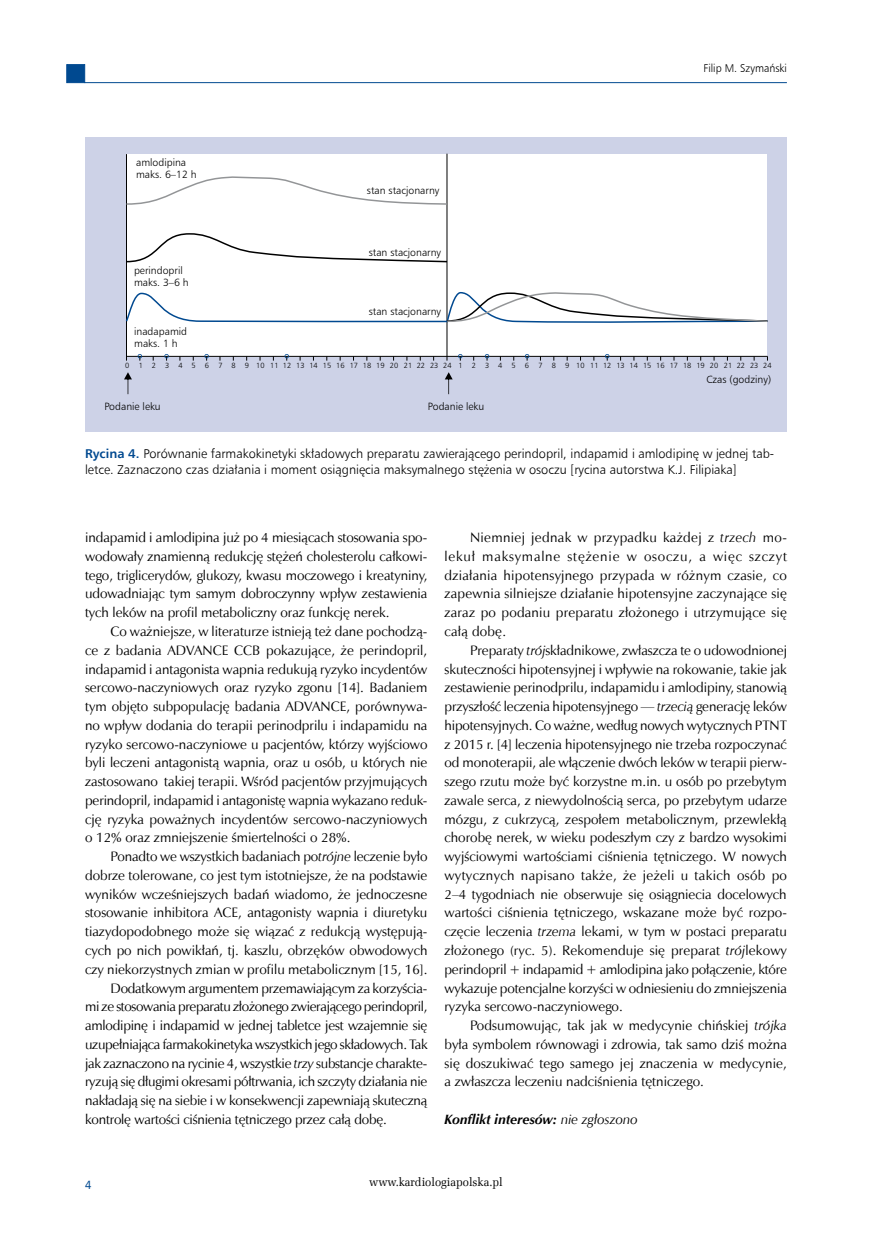
<style>
.page{position:relative;width:872px;height:1234px;background:#fff}
.page>*{position:absolute;margin:0;border:0;box-sizing:border-box;transform-origin:0 0}
.t1{font:13.65px/18.8px "Zapf Humnst EU";letter-spacing:-.005em;color:#000;text-align:justify}
.t2{font:13.65px "Zapf Humnst EU";letter-spacing:-.025em;color:#000}
.t3{font:italic 700 13.65px "Zapf Humnst EU";color:#000}
.t4{font:12.75px/16.5px "Humnst 777 Lt EU";color:#000}
.t5{font:12px "Zapf Ellipt EU";color:#000;scale:.95 1}
.t6{font:12px "Humnst 777 EU";color:#004990;scale:.9 1}
.t7{font:11.25px "Humnst 777 Lt EU";color:#000;scale:.95 1}
.t8{font:10.5px/12.6px "Humnst 777 Lt EU";color:#000}
.t9{font:7.5px "Humnst 777 Lt EU";color:#000}
.s1{font-family:"Humnst 777 EU";font-weight:700;color:#004990}
.s2{font-style:italic}
.s3{font-weight:400}
</style>
<div class="page">
<hr style="left:85px;top:82px;width:702px;height:1px;background:#004990">
<div style="left:66px;top:64px;width:19px;height:19px;background:#004990;border:1px solid #004990"></div>
<div style="left:85px;top:138px;width:702px;height:294px;background:#cdd2e7"></div>
<div style="left:126px;top:154px;width:641px;height:202px;background:#fff"></div>
<hr style="left:126px;top:154px;width:1px;height:206px;background:#000">
<hr style="left:446px;top:154px;width:1px;height:206px;background:#000">
<hr style="left:126px;top:356px;width:641px;height:1px;background:#000">
<svg style="left:445px;top:372px;width:7px;height:22px"></svg>
<svg style="left:124px;top:372px;width:8px;height:22px"></svg>
<svg style="left:138px;top:354px;width:4px;height:6px"></svg>
<svg style="left:164px;top:354px;width:5px;height:6px"></svg>
<svg style="left:204px;top:354px;width:5px;height:6px"></svg>
<svg style="left:284px;top:354px;width:5px;height:6px"></svg>
<svg style="left:458px;top:354px;width:4px;height:6px"></svg>
<svg style="left:485px;top:354px;width:4px;height:6px"></svg>
<svg style="left:525px;top:354px;width:4px;height:6px"></svg>
<svg style="left:605px;top:354px;width:4px;height:6px"></svg>
<svg style="left:127px;top:232px;width:321px;height:31px"></svg>
<svg style="left:126px;top:175px;width:322px;height:30px"></svg>
<svg style="left:125px;top:291px;width:643px;height:32px"></svg>
<p class="t8" style="left:136px;top:156px;width:62px">amlodipina maks. 6–12 h</p>
<p class="t8" style="left:134px;top:263px;width:56px">perindopril maks. 3–6 h</p>
<p class="t8" style="left:134px;top:325px;width:54px">inadapamid maks. 1 h</p>
<p class="t8" style="left:367px;top:184px;width:74px">stan stacjonarny</p>
<p class="t8" style="left:369px;top:246px;width:74px">stan stacjonarny</p>
<p class="t8" style="left:369px;top:305px;width:74px">stan stacjonarny</p>
<p class="t7" style="left:703px;top:61px;width:89px">Filip M. Szymański</p>
<p class="t9" style="left:125px;top:360px;width:6px">0</p>
<p class="t9" style="left:139px;top:360px;width:634px">1 2 3 4 5 6 7 8 9 101112131415161718192021222324 1 2 3 4 5 6 7 8 9 101112131415161718192021222324</p>
<p class="t8" style="left:104px;top:399px;width:58px">Podanie leku</p>
<p class="t8" style="left:706px;top:372px;width:66px">Czas (godziny)</p>
<p class="t8" style="left:428px;top:399px;width:58px">Podanie leku</p>
<p class="t4" style="left:85px;top:445px;width:690px"><span class="s1">Rycina 4.</span> Porównanie farmakokinetyki składowych preparatu zawierającego perindopril, indapamid i amlodipinę w jednej tab&shy;letce. Zaznaczono czas działania i moment osiągnięcia maksymalnego stężenia w osoczu [rycina autorstwa K.J. Filipiaka]</p>
<p class="t1" style="left:85px;top:528px;width:344px">indapamid i amlodipina już po 4 miesiącach stosowania spo&shy;wodowały znamienną redukcję stężeń cholesterolu całkowi&shy;tego, triglicerydów, glukozy, kwasu moczowego i kreatyniny, udowadniając tym samym dobroczynny wpływ zestawienia tych leków na profil metaboliczny oraz funkcję nerek.</p>
<p class="t1" style="left:85px;top:622px;width:344px;text-indent:25px">Co ważniejsze, w literaturze istnieją też dane pochodzą&shy;ce z badania ADVANCE CCB pokazujące, że perindopril, indapamid i antagonista wapnia redukują ryzyko incydentów sercowo-naczyniowych oraz ryzyko zgonu [14]. Badaniem tym objęto subpopulację badania ADVANCE, porównywa&shy;no wpływ dodania do terapii perinodprilu i indapamidu na ryzyko sercowo-naczyniowe u pacjentów, którzy wyjściowo byli leczeni antagonistą wapnia, oraz u osób, u których nie zastosowano takiej terapii. Wśród pacjentów przyjmujących perindopril, indapamid i antagonistę wapnia wykazano reduk&shy;cję ryzyka poważnych incydentów sercowo-naczyniowych o 12% oraz zmniejszenie śmiertelności o 28%.</p>
<p class="t1" style="left:111px;top:846px;width:318px">Ponadto we wszystkich badaniach po<span class="s2">trójne</span> leczenie było</p>
<p class="t1" style="left:85px;top:865px;width:344px">dobrze tolerowane, co jest tym istotniejsze, że na podstawie</p>
<p class="t1" style="left:85px;top:884px;width:344px">wyników wcześniejszych badań wiadomo, że jednoczesne</p>
<p class="t1" style="left:85px;top:903px;width:344px">stosowanie inhibitora ACE, antagonisty wapnia i diuretyku</p>
<p class="t1" style="left:85px;top:922px;width:344px">tiazydopodobnego może się wiązać z redukcją występują-</p>
<p class="t1" style="left:85px;top:940px;width:344px">cych po nich powikłań, tj. kaszlu, obrzęków obwodowych</p>
<p class="t1" style="left:85px;top:959px;width:344px">czy niekorzystnych zmian w profilu metabolicznym [15, 16].</p>
<p class="t1" style="left:111px;top:978px;width:318px">Dodatkowym argumentem przemawiającym za korzyścia-</p>
<p class="t2" style="left:85px;top:997px;width:344px">mi ze stosowania preparatu złożonego zwierającego perindopril,</p>
<p class="t1" style="left:85px;top:1015px;width:344px">amlodipinę i indapamid w jednej tabletce jest wzajemnie się</p>
<p class="t2" style="left:85px;top:1035px;width:344px">uzupełniająca farmakokinetyka wszystkich jego składowych. Tak</p>
<p class="t1" style="left:85px;top:1053px;width:344px">jak zaznaczono na rycinie 4, wszystkie <span class="s2">trzy</span> substancje charakte-</p>
<p class="t1" style="left:85px;top:1071px;width:344px">ryzują się długimi okresami półtrwania, ich szczyty działania nie</p>
<p class="t1" style="left:85px;top:1090px;width:344px">nakładają się na siebie i w konsekwencji zapewniają skuteczną</p>
<p class="t1" style="left:85px;top:1109px;width:303px">kontrolę wartości ciśnienia tętniczego przez całą dobę.</p>
<p class="t1" style="left:444px;top:528px;width:344px;text-indent:26px">Niemniej jednak w przypadku każdej z <span class="s2">trzech</span> mo&shy;lekuł maksymalne stężenie w osoczu, a więc szczyt działania hipotensyjnego przypada w różnym czasie, co zapewnia silniejsze działanie hipotensyjne zaczynające się zaraz po podaniu preparatu złożonego i utrzymujące się całą dobę.</p>
<p class="t1" style="left:444px;top:640px;width:344px;text-indent:25px">Preparaty <span class="s2">trój</span>składnikowe, zwłaszcza te o udowodnionej skuteczności hipotensyjnej i wpływie na rokowanie, takie jak zestawienie perinodprilu, indapamidu i amlodipiny, stanowią przyszłość leczenia hipotensyjnego — <span class="s2">trzecią</span> generację leków hipotensyjnych. Co ważne, według nowych wytycznych PTNT z 2015 r. [4] leczenia hipotensyjnego nie trzeba rozpoczynać od monoterapii, ale włączenie dwóch leków w terapii pierw&shy;szego rzutu może być korzystne m.in. u osób po przebytym zawale serca, z niewydolnością serca, po przebytym udarze mózgu, z cukrzycą, zespołem metabolicznym, przewlekłą chorobę nerek, w wieku podeszłym czy z bardzo wysokimi wyjściowymi wartościami ciśnienia tętniczego. W nowych wytycznych napisano także, że jeżeli u takich osób po 2–4 tygodniach nie obserwuje się osiągniecia docelowych wartości ciśnienia tętniczego, wskazane może być rozpo&shy;częcie leczenia <span class="s2">trzema</span> lekami, w tym w postaci preparatu złożonego (ryc. 5). Rekomenduje się preparat <span class="s2">trój</span>lekowy perindopril + indapamid + amlodipina jako połączenie, które wykazuje potencjalne korzyści w odniesieniu do zmniejszenia ryzyka sercowo-naczyniowego.</p>
<p class="t1" style="left:444px;top:1015px;width:344px;text-indent:25px">Podsumowując, tak jak w medycynie chińskiej <span class="s2">trójka </span>była symbolem równowagi i zdrowia, tak samo dziś można się doszukiwać tego samego jej znaczenia w medycynie, a zwłaszcza leczeniu nadciśnienia tętniczego.</p>
<p class="t3" style="left:444px;top:1110px;width:195px">Konflikt interesów: <span class="s3">nie zgłoszono</span></p>
<p class="t6" style="left:85px;top:1176px;width:8px">4</p>
<p class="t5" style="left:369px;top:1173px;width:142px">www.kardiologiapolska.pl</p>
</div>
